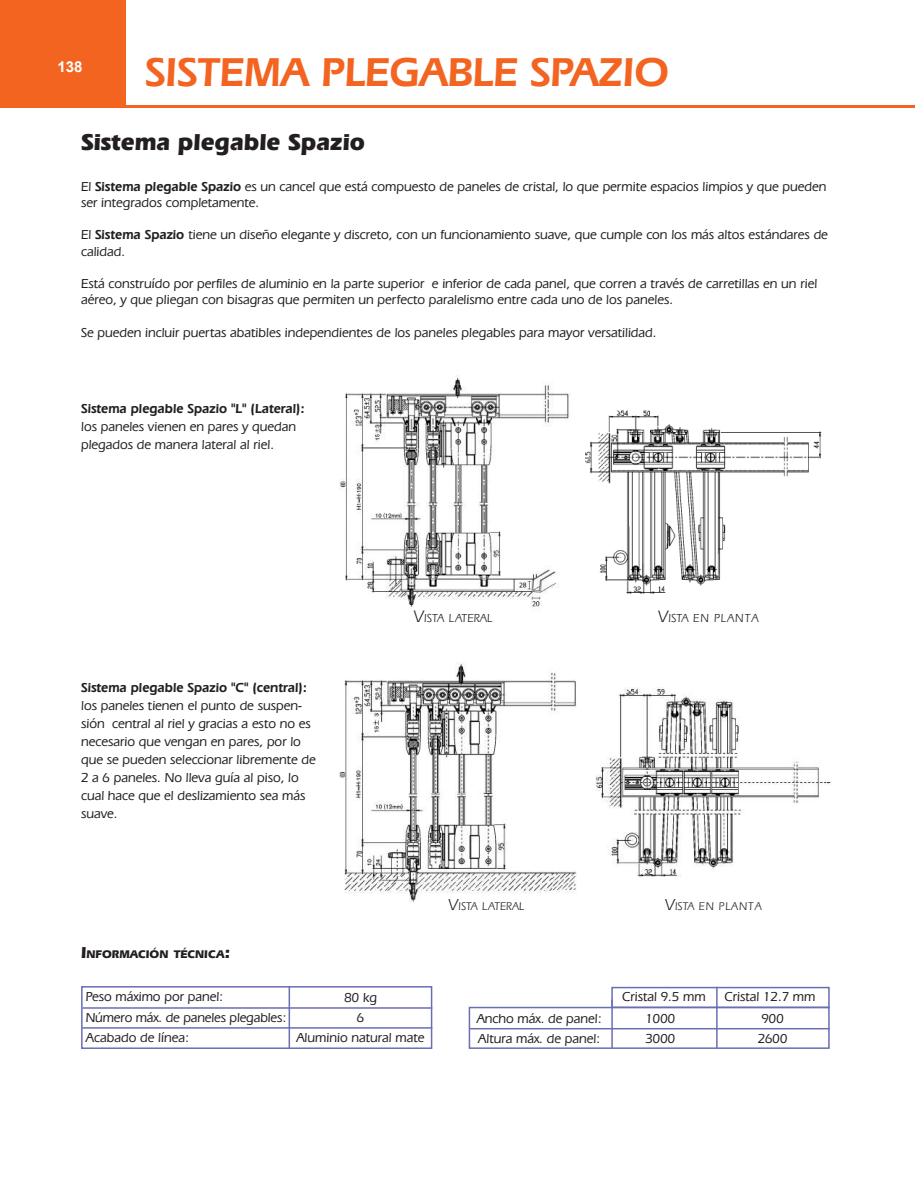
<style>
.page{position:relative;width:915px;height:1191px;background:#fff}
.page>*{position:absolute;margin:0;border:0;box-sizing:border-box;transform-origin:0 0}
.t1{font:600 42px "Eras IT Cby BT";color:#f36421}
.t2{font:700 24px "Eras IT Cby BT";color:#231f20}
.t3{font:700 15px "Arial";color:#fff}
.t4{font:500 13.5px/18px "Eras IT Cby BT";color:#231f20}
.t5{font:600 13.5px "Eras IT Cby BT";color:#231f20}
.t6{font:12.15px "Eras IT Cby BT";letter-spacing:.075em;color:#231f20}
.t7{font:12.15px "Eras IT Cby BT";color:#231f20}
.t8{font:700 11.55px "Eras IT Cby BT";color:#231f20}
.t9{font:11.55px "Eras IT Cby BT";letter-spacing:.075em;color:#231f20}
.t10{font:11.55px "Eras IT Cby BT";color:#231f20}
.s1{font-weight:600}
.s2{font-size:16.5px}
.s3{font-size:17.25px}
.s4{font-size:16.65px}
</style>
<div class="page">
<div style="left:0;top:0;width:126px;height:105px;background:#f36421"></div>
<hr style="left:0;top:105px;width:914px;height:2px;background:#f36421">
<img style="left:585px;top:410px;width:237px;height:184px">
<img style="left:339px;top:375px;width:230px;height:234px">
<div style="left:468px;top:1006px;width:361px;height:43px;border:2px solid #6a6eb3"></div>
<div style="left:611px;top:986px;width:218px;height:22px;border:2px solid #6a6eb3"></div>
<div style="left:81px;top:986px;width:351px;height:63px;border:2px solid #6a6eb3"></div>
<hr style="left:288px;top:986px;width:2px;height:62px;background:#6a6eb3">
<hr style="left:715px;top:986px;width:2px;height:62px;background:#6a6eb3">
<hr style="left:470px;top:1028px;width:359px;height:1px;background:#6a6eb3">
<hr style="left:611px;top:999px;width:1px;height:49px;background:#6a6eb3">
<hr style="left:82px;top:1007px;width:350px;height:1px;background:#6a6eb3">
<hr style="left:82px;top:1027px;width:350px;height:1px;background:#6a6eb3">
<img style="left:595px;top:688px;width:236px;height:188px">
<img style="left:339px;top:662px;width:237px;height:240px">
<p class="t3" style="left:58px;top:57px;width:27px">138</p>
<h1 class="t1" style="left:145px;top:46px;width:525px">SISTEMA PLEGABLE SPAZIO</h1>
<h2 class="t2" style="left:81px;top:127px;width:285px">Sistema plegable Spazio</h2>
<p class="t4" style="left:81px;top:178px;width:746px;line-height:16.2px">El <span class="s1">Sistema plegable Spazio</span> es un cancel que está compuesto de paneles de cristal, lo que permite espacios limpios y que pueden ser integrados completamente.</p>
<p class="t4" style="left:81px;top:226px;width:748px;line-height:16.2px">El <span class="s1">Sistema Spazio</span> tiene un diseño elegante y discreto, con un funcionamiento suave, que cumple con los más altos estándares de calidad.</p>
<p class="t4" style="left:81px;top:275px;width:737px;line-height:16.2px">Está construído por perfiles de aluminio en la parte superior e inferior de cada panel, que corren a través de carretillas en un riel aéreo, y que pliegan con bisagras que permiten un perfecto paralelismo entre cada uno de los paneles.</p>
<p class="t4" style="left:81px;top:323px;width:577px">Se pueden incluir puertas abatibles independientes de los paneles plegables para mayor versatilidad.</p>
<p class="t5" style="left:81px;top:400px;width:225px">Sistema plegable Spazio "L" (Lateral):</p>
<p class="t4" style="left:81px;top:417px;width:216px">los paneles vienen en pares y quedan plegados de manera lateral al riel.</p>
<p class="t5" style="left:81px;top:679px;width:227px">Sistema plegable Spazio "C" (central):</p>
<p class="t4" style="left:81px;top:696px;width:236px">los paneles tienen el punto de suspen&shy;sión central al riel y gracias a esto no es necesario que vengan en pares, por lo que se pueden seleccionar libremente de 2 a 6 paneles. No lleva guía al piso, lo cual hace que el deslizamiento sea más suave.</p>
<p class="t8" style="left:81px;top:946px;width:151px"><span class="s2">I</span>NFORMACIÓN TÉCNICA<span class="s2">:</span></p>
<p class="t7" style="left:413px;top:610px;width:80px"><span class="s3">V</span>ISTA LATERAL</p>
<p class="t6" style="left:658px;top:610px;width:102px"><span class="s3">V</span>ISTA EN PLANTA</p>
<p class="t10" style="left:448px;top:899px;width:77px"><span class="s4">V</span>ISTA LATERAL</p>
<p class="t9" style="left:664px;top:899px;width:98px"><span class="s4">V</span>ISTA EN PLANTA</p>
<p class="t4" style="left:86px;top:985px;width:202px;line-height:20.7px">Peso máximo por panel:<br>Número máx. de paneles plegables:<br>Acabado de línea:</p>
<p class="t4" style="left:296px;top:987px;width:129px;line-height:20px;text-align:center">80 kg<br>6<br>Aluminio natural mate</p>
<p class="t4" style="left:622px;top:987px;width:85px">Cristal 9.5 mm</p>
<p class="t4" style="left:724px;top:987px;width:92px">Cristal 12.7 mm</p>
<p class="t4" style="left:645px;top:1029px;width:31px">3000</p>
<p class="t4" style="left:476px;top:1008px;width:126px;line-height:19.8px">Ancho máx. de panel:<br>Altura máx. de panel:</p>
<p class="t4" style="left:645px;top:1009px;width:31px">1000</p>
<p class="t4" style="left:757px;top:1008px;width:31px;line-height:19.8px">900<br>2600</p>
</div>
